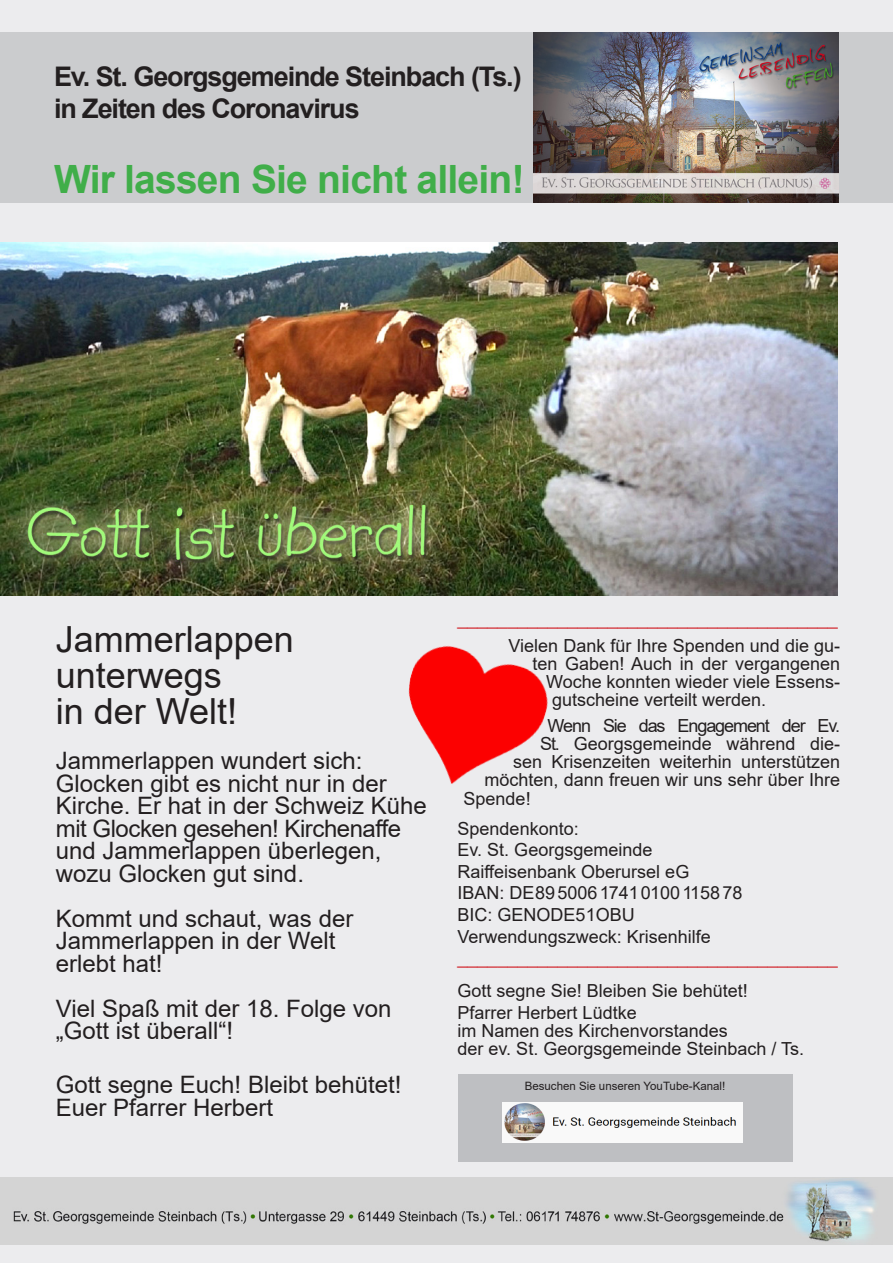
<style>
.page{position:relative;width:893px;height:1263px;background:#ececee}
.page>*{position:absolute;margin:0;border:0;box-sizing:border-box;transform-origin:0 0}
.t1{font:700 39px "Arial";letter-spacing:-.02em;color:#40ae49}
.t2{font:36px "Arial";color:#231f20}
.t3{font:700 27px/32.4px "Arial";letter-spacing:-.04em;color:#231f20}
.t4{font:24px/22.5px "Arial";color:#231f20}
.fliesstext{font:18px "Arial";color:#231f20}
.fliesstext-2{font:18px "Arial";color:#d1232a}
.fliesstext-3{font:18px "Arial";letter-spacing:-.06em;color:#231f20}
.t5{font:11.55px "Arial";color:#231f20}
</style>
<div class="page">
<img style="left:0;top:1178px;width:893px;height:66px">
<div style="left:0;top:33px;width:893px;height:170px;background:#cbccce"></div>
<img style="left:534px;top:33px;width:305px;height:170px">
<img style="left:0;top:242px;width:837px;height:353px">
<div style="left:458px;top:1074px;width:334px;height:87px;background:#bebfc2"></div>
<img style="left:503px;top:1103px;width:240px;height:39px">
<img style="left:408px;top:646px;width:140px;height:138px">
<p class="t3" style="left:54px;top:60px;width:469px">Ev. St. Georgsgemeinde Steinbach (Ts.) in Zeiten des Coronavirus</p>
<p class="t1" style="left:54px;top:152px;width:472px">Wir lassen Sie nicht allein!</p>
<p class="t2" style="left:56px;top:615px;width:240px">Jammerlappen</p>
<p class="t2" style="left:56px;top:651px;width:168px">unterwegs</p>
<p class="t2" style="left:56px;top:687px;width:183px">in der Welt!</p>
<p class="t4" style="left:56px;top:749px;width:308px">Jammerlappen wundert sich:</p>
<p class="t4" style="left:56px;top:772px;width:372px">Glocken gibt es nicht nur in der<br>Kirche. Er hat in der Schweiz Kühe mit Glocken gesehen! Kirchenaffe</p>
<p class="t4" style="left:56px;top:839px;width:327px">und Jammerlappen überlegen, wozu Glocken gut sind.</p>
<p class="t4" style="left:56px;top:907px;width:299px">Kommt und schaut, was der</p>
<p class="t4" style="left:56px;top:929px;width:281px">Jammerlappen in der Welt</p>
<p class="t4" style="left:56px;top:952px;width:108px">erlebt hat!</p>
<p class="t4" style="left:56px;top:997px;width:337px">Viel Spaß mit der 18. Folge von „Gott ist überall“!</p>
<p class="t4" style="left:56px;top:1073px;width:347px">Gott segne Euch! Bleibt behütet!</p>
<p class="t4" style="left:56px;top:1096px;width:219px">Euer Pfarrer Herbert</p>
<p class="fliesstext-2" style="left:458px;top:607px;width:382px">______________________________________</p>
<p class="fliesstext" style="left:509px;top:633px;width:333px">Vielen Dank für Ihre Spenden und die gu-</p>
<p class="fliesstext" style="left:533px;top:651px;width:309px">ten Gaben! Auch in der vergangenen</p>
<p class="fliesstext" style="left:546px;top:669px;width:295px">Woche konnten wieder viele Essens-</p>
<p class="fliesstext" style="left:552px;top:687px;width:216px">gutscheine verteilt werden.</p>
<p class="fliesstext-3" style="left:548px;top:714px;width:294px">Wenn Sie das Engagement der Ev.</p>
<p class="fliesstext" style="left:540px;top:732px;width:301px">St. Georgsgemeinde während die-</p>
<p class="fliesstext" style="left:513px;top:750px;width:328px">sen Krisenzeiten weiterhin unterstützen</p>
<p class="fliesstext" style="left:485px;top:768px;width:357px">möchten, dann freuen wir uns sehr über Ihre</p>
<p class="fliesstext" style="left:464px;top:786px;width:69px">Spende!</p>
<p class="fliesstext" style="left:458px;top:816px;width:123px">Spendenkonto:</p>
<p class="fliesstext" style="left:458px;top:837px;width:196px">Ev. St. Georgsgemeinde</p>
<p class="fliesstext" style="left:458px;top:859px;width:233px">Raiffeisenbank Oberursel eG</p>
<p class="fliesstext" style="left:458px;top:881px;width:286px">IBAN: DE89 500617410100115878</p>
<p class="fliesstext" style="left:458px;top:902px;width:179px">BIC: GENODE51OBU</p>
<p class="fliesstext" style="left:458px;top:924px;width:255px">Verwendungszweck: Krisenhilfe</p>
<p class="fliesstext-2" style="left:458px;top:945px;width:382px">______________________________________</p>
<p class="fliesstext" style="left:458px;top:978px;width:292px">Gott segne Sie! Bleiben Sie behütet!</p>
<p class="fliesstext" style="left:458px;top:1001px;width:181px">Pfarrer Herbert Lüdtke</p>
<p class="fliesstext" style="left:458px;top:1019px;width:272px">im Namen des Kirchenvorstandes</p>
<p class="fliesstext" style="left:458px;top:1037px;width:348px">der ev. St. Georgsgemeinde Steinbach / Ts.</p>
<p class="t5" style="left:525px;top:1078px;width:202px">Besuchen Sie unseren YouTube-Kanal!</p>
</div>
